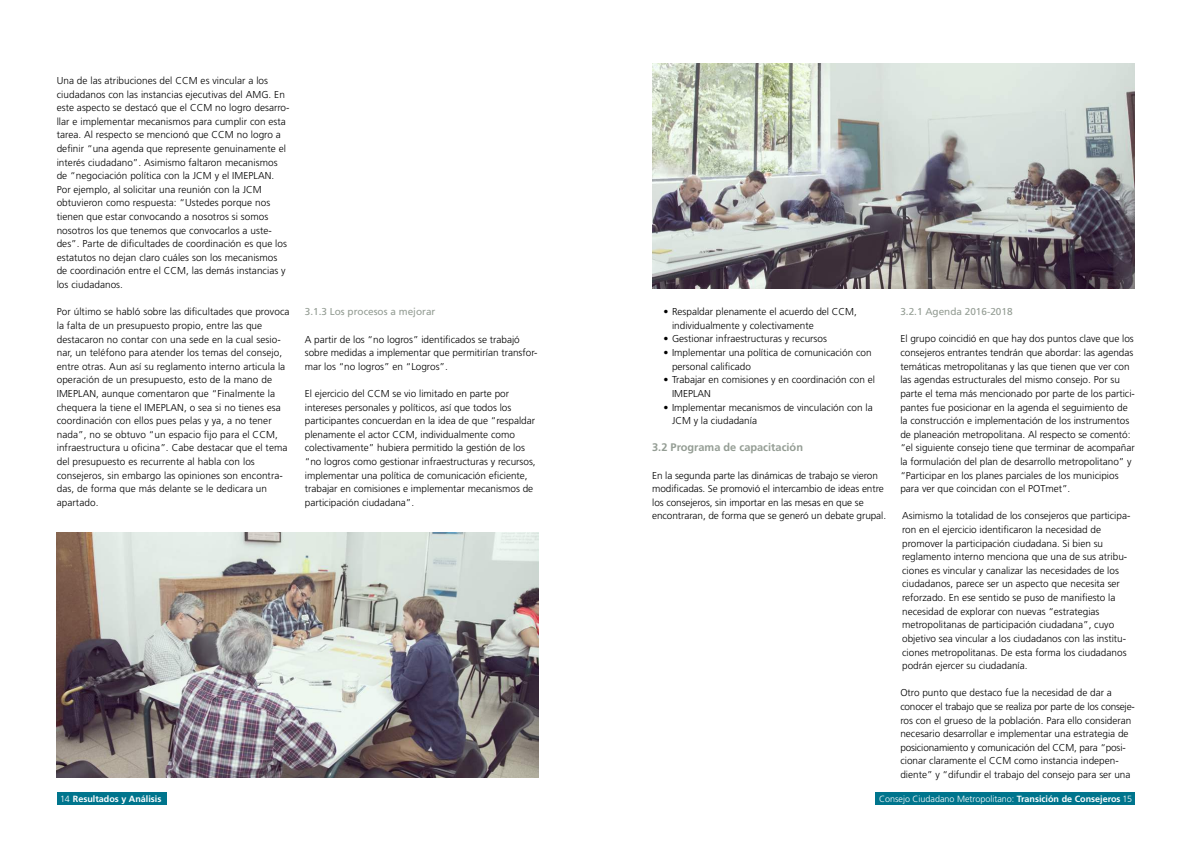
<style>
.page{position:relative;width:1191px;height:842px;background:#fff}
.page>*{position:absolute;margin:0;border:0;box-sizing:border-box;transform-origin:0 0}
.t1{font:700 11px "Frutiger LT Std";color:#949d94}
.t2{font:300 10px/13.6px "Frutiger LT Std";color:#000}
.t3{font:10px "Frutiger LT Std";color:#949d94}
.t4{font:300 9px "Frutiger LT Std";color:#fff}
.t5{font:700 9px "Frutiger LT Std";color:#fff}
.s1{font-weight:300}
.s2{font-weight:700}
</style>
<div class="page">
<img style="left:57px;top:533px;width:482px;height:245px">
<img style="left:652px;top:64px;width:482px;height:224px">
<div style="left:57px;top:793px;width:109px;height:12px;background:#00758d"></div>
<div style="left:875px;top:793px;width:259px;height:12px;background:#00758d"></div>
<p class="t2" style="left:57px;top:74px;width:234px">Una de las atribuciones del CCM es vincular a los ciudadanos con las instancias ejecutivas del AMG. En este aspecto se destacó que el CCM no logro desarro&shy;llar e implementar mecanismos para cumplir con esta tarea. Al respecto se mencionó que CCM no logro a definir “una agenda que represente genuinamente el interés ciudadano”. Asimismo faltaron mecanismos de “negociación política con la JCM y el IMEPLAN.<br>Por ejemplo, al solicitar una reunión con la JCM obtuvieron como respuesta: “Ustedes porque nos tienen que estar convocando a nosotros si somos nosotros los que tenemos que convocarlos a uste&shy;des”. Parte de dificultades de coordinación es que los estatutos no dejan claro cuáles son los mecanismos de coordinación entre el CCM, las demás instancias y los ciudadanos.</p>
<p class="t2" style="left:57px;top:305px;width:234px">Por último se habló sobre las dificultades que provoca la falta de un presupuesto propio, entre las que destacaron no contar con una sede en la cual sesio&shy;nar, un teléfono para atender los temas del consejo, entre otras. Aun así su reglamento interno articula la operación de un presupuesto, esto de la mano de IMEPLAN, aunque comentaron que “Finalmente la chequera la tiene el IMEPLAN, o sea si no tienes esa coordinación con ellos pues pelas y ya, a no tener nada”, no se obtuvo “un espacio fijo para el CCM, infraestructura u oficina”. Cabe destacar que el tema del presupuesto es recurrente al habla con los consejeros, sin embargo las opiniones son encontra&shy;das, de forma que más delante se le dedicara un apartado.</p>
<p class="t3" style="left:305px;top:306px;width:132px">3.1.3 Los procesos a mejorar</p>
<p class="t2" style="left:305px;top:332px;width:234px">A partir de los “no logros” identificados se trabajó sobre medidas a implementar que permitirían transfor&shy;mar los “no logros” en “Logros”.</p>
<p class="t2" style="left:305px;top:387px;width:232px">El ejercicio del CCM se vio limitado en parte por intereses personales y políticos, así que todos los participantes concuerdan en la idea de que “respaldar plenamente el actor CCM, individualmente como colectivamente” hubiera permitido la gestión de los “no logros como gestionar infraestructuras y recursos, implementar una política de comunicación eficiente, trabajar en comisiones e implementar mecanismos de participación ciudadana”.</p>
<p class="t2" style="left:672px;top:305px;width:186px;text-indent:-8px">• Respaldar plenamente el acuerdo del CCM, individualmente y colectivamente</p>
<p class="t2" style="left:663px;top:332px;width:165px">• Gestionar infraestructuras y recursos</p>
<p class="t2" style="left:672px;top:346px;width:201px;text-indent:-8px">• Implementar una política de comunicación con personal calificado</p>
<p class="t2" style="left:672px;top:373px;width:204px;text-indent:-8px">• Trabajar en comisiones y en coordinación con el<br>IMEPLAN</p>
<p class="t2" style="left:672px;top:400px;width:202px;text-indent:-8px">• Implementar mecanismos de vinculación con la<br>JCM y la ciudadanía</p>
<p class="t1" style="left:652px;top:441px;width:152px">3.2 Programa de capacitación</p>
<p class="t2" style="left:652px;top:468px;width:235px">En la segunda parte las dinámicas de trabajo se vieron modificadas. Se promovió el intercambio de ideas entre los consejeros, sin importar en las mesas en que se encontraran, de forma que se generó un debate grupal.</p>
<p class="t3" style="left:900px;top:306px;width:114px">3.2.1 Agenda 2016-2018</p>
<p class="t2" style="left:900px;top:332px;width:236px">El grupo coincidió en que hay dos puntos clave que los consejeros entrantes tendrán que abordar: las agendas temáticas metropolitanas y las que tienen que ver con las agendas estructurales del mismo consejo. Por su parte el tema más mencionado por parte de los partici&shy;pantes fue posicionar en la agenda el seguimiento de la construcción e implementación de los instrumentos de planeación metropolitana. Al respecto se comentó: “el siguiente consejo tiene que terminar de acompañar la formulación del plan de desarrollo metropolitano” y “Participar en los planes parciales de los municipios para ver que coincidan con el POTmet”.</p>
<p class="t2" style="left:902px;top:509px;width:230px">Asimismo la totalidad de los consejeros que participa&shy;ron en el ejercicio identificaron la necesidad de promover la participación ciudadana. Si bien su reglamento interno menciona que una de sus atribu&shy;ciones es vincular y canalizar las necesidades de los ciudadanos, parece ser un aspecto que necesita ser reforzado. En ese sentido se puso de manifiesto la necesidad de explorar con nuevas “estrategias metropolitanas de participación ciudadana”, cuyo objetivo sea vincular a los ciudadanos con las institu&shy;ciones metropolitanas. De esta forma los ciudadanos podrán ejercer su ciudadanía.</p>
<p class="t2" style="left:900px;top:686px;width:236px">Otro punto que destaco fue la necesidad de dar a conocer el trabajo que se realiza por parte de los conseje&shy;ros con el grueso de la población. Para ello consideran necesario desarrollar e implementar una estrategia de posicionamiento y comunicación del CCM, para “posi&shy;cionar claramente el CCM como instancia indepen&shy;diente” y “difundir el trabajo del consejo para ser una</p>
<p class="t5" style="left:60px;top:793px;width:103px"><span class="s1">14</span> Resultados y Análisis</p>
<p class="t4" style="left:879px;top:794px;width:254px">Consejo Ciudadano Metropolitano: <span class="s2">Transición de Consejeros</span> 15</p>
</div>
